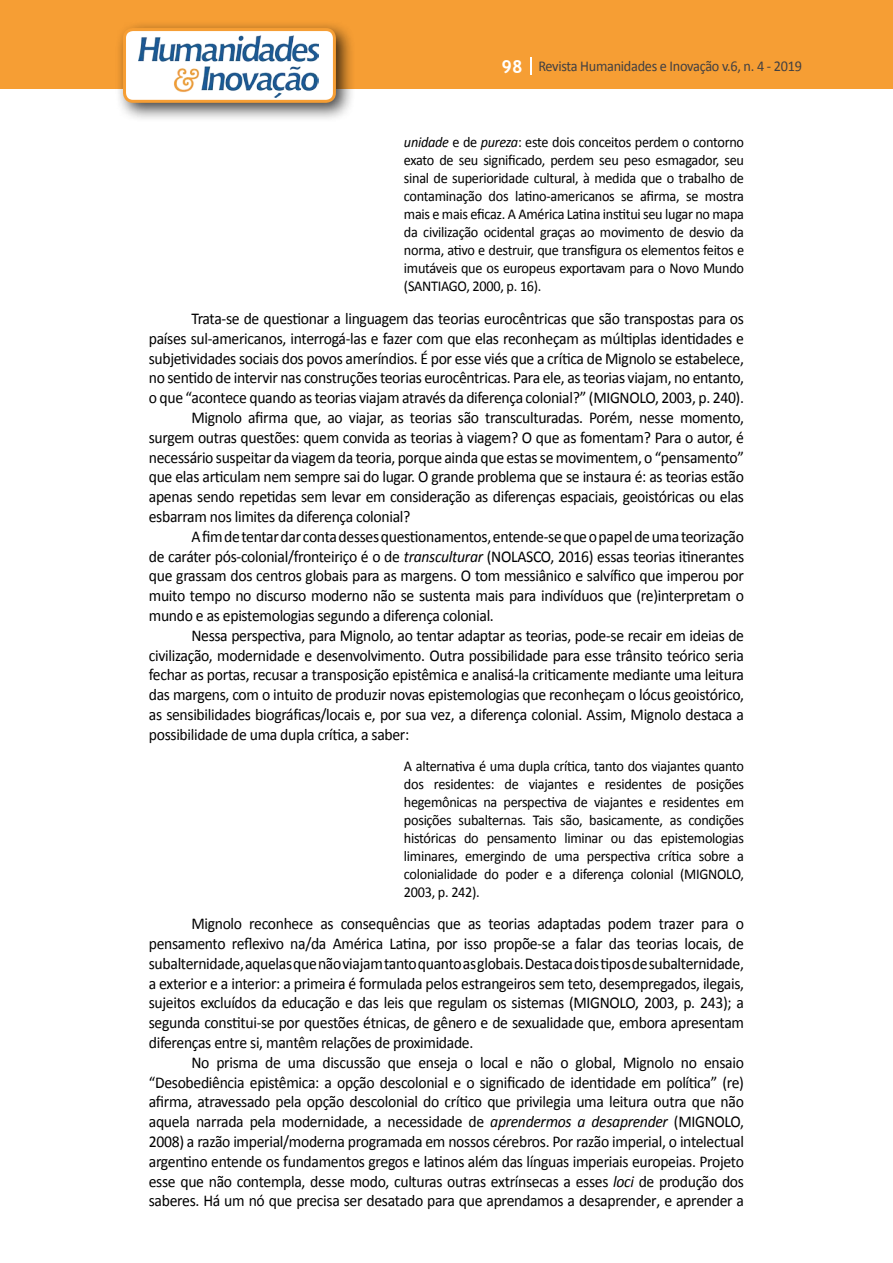
<style>
.page{position:relative;width:893px;height:1263px;background:#fff}
.page>*{position:absolute;margin:0;border:0;box-sizing:border-box;transform-origin:0 0}
.t1{font:16.5px/19.8px "Calibri";letter-spacing:-.02em;color:#000;text-align:justify;scale:.95 1}
.t2{font:15px/18px "Calibri";letter-spacing:-.02em;color:#000;text-align:justify;scale:.95 1}
.t3{font:15px "Calibri";letter-spacing:-.02em;color:#414042;scale:.95 1}
.s1{font-family:"Trebuchet MS";font-weight:700;font-size:18px;color:#fff}
.s2{font-style:italic}
</style>
<div class="page">
<div style="left:0;top:0;width:893px;height:88px;background:#f69e34"></div>
<svg style="left:530px;top:57px;width:2px;height:18px"></svg>
<div style="left:115px;top:20px;width:241px;height:103px;background:#000;opacity:.75"></div>
<div style="left:125px;top:30px;width:209px;height:71px;background:#fff;border-radius:9px"></div>
<img style="left:138px;top:35px;width:181px;height:62px">
<div style="left:123px;top:28px;width:213px;height:75px;border:3px solid #f69e34;border-radius:9px"></div>
<p class="t3" style="left:501px;top:57px;width:318px"><span class="s1">98</span> Revista Humanidades e Inovação v.6, n. 4 - 2019</p>
<p class="t2" style="left:404px;top:133px;width:360px"><span class="s2">unidade</span> e de <span class="s2">pureza</span>: este dois conceitos perdem o contorno exato de seu significado, perdem seu peso esmagador, seu sinal de superioridade cultural, à medida que o trabalho de contaminação dos latino-americanos se afirma, se mostra mais e mais eficaz. A América Latina institui seu lugar no mapa da civilização ocidental graças ao movimento de desvio da norma, ativo e destruir, que transfigura os elementos feitos e imutáveis que os europeus exportavam para o Novo Mundo (SANTIAGO, 2000, p. 16).</p>
<p class="t1" style="left:191px;top:309px;width:583px">Trata-se de questionar a linguagem das teorias eurocêntricas que são transpostas para os</p>
<p class="t1" style="left:149px;top:328px;width:628px">países sul-americanos, interrogá-las e fazer com que elas reconheçam as múltiplas identidades e</p>
<p class="t1" style="left:149px;top:348px;width:628px">subjetividades sociais dos povos ameríndios. É por esse viés que a crítica de Mignolo se estabelece,</p>
<p class="t1" style="left:149px;top:368px;width:628px">no sentido de intervir nas construções teorias eurocêntricas. Para ele, as teorias viajam, no entanto,</p>
<p class="t1" style="left:149px;top:388px;width:628px">o que “acontece quando as teorias viajam através da diferença colonial?” (MIGNOLO, 2003, p. 240).</p>
<p class="t1" style="left:191px;top:408px;width:583px">Mignolo afirma que, ao viajar, as teorias são transculturadas. Porém, nesse momento,</p>
<p class="t1" style="left:149px;top:427px;width:628px">surgem outras questões: quem convida as teorias à viagem? O que as fomentam? Para o autor, é</p>
<p class="t1" style="left:149px;top:447px;width:628px">necessário suspeitar da viagem da teoria, porque ainda que estas se movimentem, o “pensamento”</p>
<p class="t1" style="left:149px;top:467px;width:628px">que elas articulam nem sempre sai do lugar. O grande problema que se instaura é: as teorias estão</p>
<p class="t1" style="left:149px;top:487px;width:628px">apenas sendo repetidas sem levar em consideração as diferenças espaciais, geoistóricas ou elas</p>
<p class="t1" style="left:149px;top:507px;width:277px">esbarram nos limites da diferença colonial?</p>
<p class="t1" style="left:191px;top:526px;width:583px">A fim de tentar dar conta desses questionamentos, entende-se que o papel de uma teorização</p>
<p class="t1" style="left:149px;top:546px;width:628px">de caráter pós-colonial/fronteiriço é o de <span class="s2">transculturar</span> (NOLASCO, 2016) essas teorias itinerantes</p>
<p class="t1" style="left:149px;top:566px;width:628px">que grassam dos centros globais para as margens. O tom messiânico e salvífico que imperou por</p>
<p class="t1" style="left:149px;top:586px;width:628px">muito tempo no discurso moderno não se sustenta mais para indivíduos que (re)interpretam o</p>
<p class="t1" style="left:149px;top:606px;width:365px">mundo e as epistemologias segundo a diferença colonial.</p>
<p class="t1" style="left:191px;top:625px;width:583px">Nessa perspectiva, para Mignolo, ao tentar adaptar as teorias, pode-se recair em ideias de</p>
<p class="t1" style="left:149px;top:645px;width:628px">civilização, modernidade e desenvolvimento. Outra possibilidade para esse trânsito teórico seria</p>
<p class="t1" style="left:149px;top:665px;width:628px">fechar as portas, recusar a transposição epistêmica e analisá-la criticamente mediante uma leitura</p>
<p class="t1" style="left:149px;top:685px;width:628px">das margens, com o intuito de produzir novas epistemologias que reconheçam o lócus geoistórico,</p>
<p class="t1" style="left:149px;top:705px;width:628px">as sensibilidades biográficas/locais e, por sua vez, a diferença colonial. Assim, Mignolo destaca a</p>
<p class="t1" style="left:149px;top:724px;width:276px">possibilidade de uma dupla crítica, a saber:</p>
<p class="t2" style="left:404px;top:756px;width:360px">A alternativa é uma dupla crítica, tanto dos viajantes quanto dos residentes: de viajantes e residentes de posições hegemônicas na perspectiva de viajantes e residentes em posições subalternas. Tais são, basicamente, as condições históricas do pensamento liminar ou das epistemologias liminares, emergindo de uma perspectiva crítica sobre a colonialidade do poder e a diferença colonial (MIGNOLO, 2003, p. 242).</p>
<p class="t1" style="left:149px;top:914px;width:628px;text-indent:43px">Mignolo reconhece as consequências que as teorias adaptadas podem trazer para o pensamento reflexivo na/da América Latina, por isso propõe-se a falar das teorias locais, de subalternidade, aquelas que não viajam tanto quanto as globais. Destaca dois tipos de subalternidade, a exterior e a interior: a primeira é formulada pelos estrangeiros sem teto, desempregados, ilegais, sujeitos excluídos da educação e das leis que regulam os sistemas (MIGNOLO, 2003, p. 243); a segunda constitui-se por questões étnicas, de gênero e de sexualidade que, embora apresentam diferenças entre si, mantêm relações de proximidade.</p>
<p class="t1" style="left:149px;top:1052px;width:628px;text-indent:43px">No prisma de uma discussão que enseja o local e não o global, Mignolo no ensaio “Desobediência epistêmica: a opção descolonial e o significado de identidade em política” (re) afirma, atravessado pela opção descolonial do crítico que privilegia uma leitura outra que não aquela narrada pela modernidade, a necessidade de <span class="s2">aprendermos a desaprender</span> (MIGNOLO, 2008) a razão imperial/moderna programada em nossos cérebros. Por razão imperial, o intelectual argentino entende os fundamentos gregos e latinos além das línguas imperiais europeias. Projeto esse que não contempla, desse modo, culturas outras extrínsecas a esses <span class="s2">loci</span> de produção dos saberes. Há um nó que precisa ser desatado para que aprendamos a desaprender, e aprender a</p>
</div>
